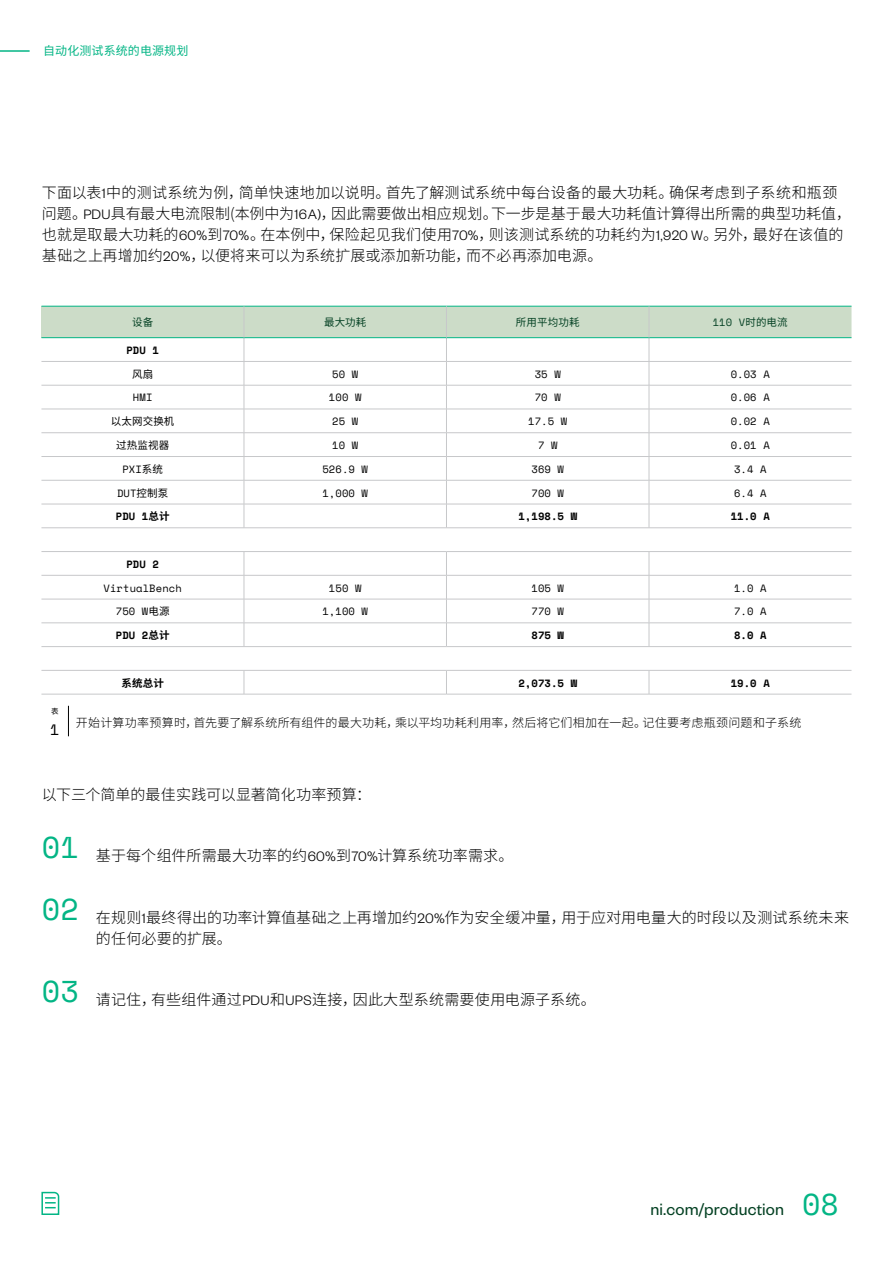
<style>
.page{position:relative;width:893px;height:1263px;background:#fff}
.page>*{position:absolute;margin:0;border:0;box-sizing:border-box;transform-origin:0 0}
.t1{font:18px "Founders Grotesk";letter-spacing:.01em;color:#044123}
.Body___Sans_10pt{font:300 15px/21px "Noto Sans CJ Ksc";letter-spacing:.01em;color:#000}
.IL___Space_Mono_10pt{font:15px "Space Mono";color:#000}
.IL___Sans_8pt{font:300 12px "Noto Sans CJ Ksc";letter-spacing:.02em;color:#000}
.t2{font:12px "Noto Sans Mono CJ Ksc";letter-spacing:.01em;color:#03b585}
.Table___Body_Center{font:10.5px "Space Mono";letter-spacing:.01em;color:#000}
.Table___Body_Center-2{font:700 10.5px "Space Mono";letter-spacing:.01em;color:#000}
.Table___Body_Center-3{font:10.5px "Noto Sans Mono CJ Ksc";letter-spacing:.01em;color:#000}
.Table___Headline_Cen{font:10.5px "Noto Sans Mono CJ Ksc";letter-spacing:.01em;color:#044123}
.Table___Headline_Cen-2{font:10.5px "Space Mono";color:#044123}
.Table___Body_Center-4{font:700 10.5px "Noto Sans Mono CJ Ksc";color:#000}
.IL___Space_Mono_5pt{font:7.5px "Noto Sans Mono CJ Ksc";color:#000}
.s1{font-family:"Founders Grotesk"}
.s2{font-family:"Noto Sans Mono CJ Ksc"}
.s3{font-family:"Space Mono";font-size:30px;color:#03b585}
</style>
<div class="page">
<svg style="left:41px;top:1191px;width:19px;height:24px"></svg>
<hr style="left:0;top:50px;width:30px;height:2px;background:#03b585">
<div style="left:41px;top:306px;width:203px;height:32px;background:#ccdcc8"></div>
<hr style="left:41px;top:306px;width:203px;height:1px;background:#03b585">
<svg style="left:244px;top:552px;width:1px;height:94px"></svg>
<svg style="left:244px;top:671px;width:1px;height:23px"></svg>
<svg style="left:446px;top:552px;width:1px;height:94px"></svg>
<svg style="left:446px;top:671px;width:1px;height:23px"></svg>
<svg style="left:649px;top:552px;width:1px;height:94px"></svg>
<svg style="left:649px;top:671px;width:1px;height:23px"></svg>
<hr style="left:41px;top:385px;width:203px;height:1px;background:#c7c8ca">
<hr style="left:41px;top:409px;width:203px;height:1px;background:#c7c8ca">
<hr style="left:41px;top:432px;width:203px;height:1px;background:#c7c8ca">
<hr style="left:41px;top:456px;width:203px;height:1px;background:#c7c8ca">
<hr style="left:41px;top:480px;width:203px;height:1px;background:#c7c8ca">
<hr style="left:41px;top:504px;width:203px;height:1px;background:#c7c8ca">
<hr style="left:41px;top:527px;width:203px;height:1px;background:#c7c8ca">
<hr style="left:41px;top:551px;width:203px;height:1px;background:#c7c8ca">
<hr style="left:41px;top:575px;width:203px;height:1px;background:#c7c8ca">
<hr style="left:41px;top:599px;width:203px;height:1px;background:#c7c8ca">
<hr style="left:41px;top:623px;width:203px;height:1px;background:#c7c8ca">
<hr style="left:41px;top:646px;width:203px;height:1px;background:#c7c8ca">
<hr style="left:41px;top:670px;width:203px;height:1px;background:#c7c8ca">
<hr style="left:41px;top:694px;width:203px;height:1px;background:#c7c8ca">
<hr style="left:244px;top:551px;width:202px;height:1px;background:#c7c8ca">
<hr style="left:244px;top:575px;width:202px;height:1px;background:#c7c8ca">
<hr style="left:244px;top:599px;width:202px;height:1px;background:#c7c8ca">
<hr style="left:244px;top:623px;width:202px;height:1px;background:#c7c8ca">
<hr style="left:244px;top:646px;width:202px;height:1px;background:#c7c8ca">
<hr style="left:244px;top:670px;width:202px;height:1px;background:#c7c8ca">
<hr style="left:244px;top:694px;width:202px;height:1px;background:#c7c8ca">
<hr style="left:446px;top:551px;width:203px;height:1px;background:#c7c8ca">
<hr style="left:446px;top:575px;width:203px;height:1px;background:#c7c8ca">
<hr style="left:446px;top:599px;width:203px;height:1px;background:#c7c8ca">
<hr style="left:446px;top:623px;width:203px;height:1px;background:#c7c8ca">
<hr style="left:446px;top:646px;width:203px;height:1px;background:#c7c8ca">
<hr style="left:446px;top:670px;width:203px;height:1px;background:#c7c8ca">
<hr style="left:446px;top:694px;width:203px;height:1px;background:#c7c8ca">
<hr style="left:649px;top:551px;width:202px;height:1px;background:#c7c8ca">
<hr style="left:649px;top:575px;width:202px;height:1px;background:#c7c8ca">
<hr style="left:649px;top:599px;width:202px;height:1px;background:#c7c8ca">
<hr style="left:649px;top:623px;width:202px;height:1px;background:#c7c8ca">
<hr style="left:649px;top:646px;width:202px;height:1px;background:#c7c8ca">
<hr style="left:649px;top:670px;width:202px;height:1px;background:#c7c8ca">
<hr style="left:649px;top:694px;width:202px;height:1px;background:#c7c8ca">
<svg style="left:244px;top:306px;width:607px;height:222px"></svg>
<hr style="left:41px;top:361px;width:203px;height:1px;background:#c7c8ca">
<hr style="left:244px;top:361px;width:202px;height:1px;background:#c7c8ca">
<hr style="left:446px;top:361px;width:203px;height:1px;background:#c7c8ca">
<hr style="left:649px;top:361px;width:202px;height:1px;background:#c7c8ca">
<hr style="left:41px;top:337px;width:203px;height:1px;background:#03b585">
<hr style="left:244px;top:337px;width:202px;height:1px;background:#03b585">
<hr style="left:446px;top:337px;width:203px;height:1px;background:#03b585">
<hr style="left:649px;top:337px;width:202px;height:1px;background:#03b585">
<hr style="left:244px;top:306px;width:1px;height:31px;background:#c7c8ca">
<hr style="left:446px;top:306px;width:1px;height:31px;background:#c7c8ca">
<hr style="left:649px;top:306px;width:1px;height:31px;background:#c7c8ca">
<hr style="left:68px;top:706px;width:1px;height:30px;background:#000">
<p class="t2" style="left:43px;top:43px;width:147px">自动化测试系统的电源规划</p>
<p class="Body___Sans_10pt" style="left:42px;top:182px;width:811px">下面以表<span class="s1">1</span>中的测试系统为例，简单快速地加以说明。首先了解测试系统中每台设备的最大功耗。确保考虑到子系统和瓶颈问题。<span class="s1">PDU</span>具有最大电流限制(本例中为<span class="s1">16 A)</span>，因此需要做出相应规划。下一步是基于最大功耗值计算得出所需的典型功耗值，也就是取最大功耗的<span class="s1">60%</span>到<span class="s1">70%</span>。在本例中，保险起见我们使用<span class="s1">70%</span>，则该测试系统的功耗约为<span class="s1">1,920 W</span>。另外，最好在该值的基础之上再增加约<span class="s1">20%</span>，以便将来可以为系统扩展或添加新功能，而不必再添加电源。</p>
<p class="IL___Space_Mono_5pt" style="left:51px;top:706px;width:9px">表</p>
<p class="IL___Space_Mono_10pt" style="left:50px;top:718px;width:11px">1</p>
<p class="Table___Headline_Cen" style="left:132px;top:316px;width:23px">设备</p>
<p class="Table___Headline_Cen" style="left:324px;top:316px;width:44px">最大功耗</p>
<p class="Table___Headline_Cen" style="left:516px;top:316px;width:65px">所用平均功耗</p>
<p class="Table___Headline_Cen-2" style="left:713px;top:314px;width:76px">110 V<span class="s2">时的电流</span></p>
<p class="Table___Body_Center-2" style="left:126px;top:342px;width:34px">PDU 1</p>
<p class="Table___Body_Center-3" style="left:132px;top:368px;width:23px">风扇</p>
<p class="Table___Body_Center" style="left:332px;top:366px;width:28px">50 W</p>
<p class="Table___Body_Center" style="left:535px;top:366px;width:28px">35 W</p>
<p class="Table___Body_Center" style="left:731px;top:366px;width:41px">0.03 A</p>
<p class="Table___Body_Center" style="left:133px;top:390px;width:21px">HMI</p>
<p class="Table___Body_Center" style="left:329px;top:390px;width:34px">100 W</p>
<p class="Table___Body_Center" style="left:535px;top:390px;width:28px">70 W</p>
<p class="Table___Body_Center" style="left:731px;top:390px;width:41px">0.06 A</p>
<p class="Table___Body_Center-3" style="left:111px;top:415px;width:65px">以太网交换机</p>
<p class="Table___Body_Center" style="left:332px;top:414px;width:28px">25 W</p>
<p class="Table___Body_Center" style="left:528px;top:414px;width:41px">17.5 W</p>
<p class="Table___Body_Center" style="left:731px;top:414px;width:41px">0.02 A</p>
<p class="Table___Body_Center-3" style="left:116px;top:439px;width:54px">过热监视器</p>
<p class="Table___Body_Center" style="left:332px;top:437px;width:28px">10 W</p>
<p class="Table___Body_Center" style="left:538px;top:437px;width:21px">7 W</p>
<p class="Table___Body_Center" style="left:731px;top:437px;width:41px">0.01 A</p>
<p class="Table___Body_Center" style="left:122px;top:461px;width:42px">PXI<span class="s2">系统</span></p>
<p class="Table___Body_Center" style="left:322px;top:461px;width:47px">526.9 W</p>
<p class="Table___Body_Center" style="left:531px;top:461px;width:34px">369 W</p>
<p class="Table___Body_Center" style="left:734px;top:461px;width:34px">3.4 A</p>
<p class="Table___Body_Center" style="left:117px;top:485px;width:53px">DUT<span class="s2">控制泵</span></p>
<p class="Table___Body_Center" style="left:322px;top:485px;width:47px">1,000 W</p>
<p class="Table___Body_Center" style="left:531px;top:485px;width:34px">700 W</p>
<p class="Table___Body_Center" style="left:734px;top:485px;width:34px">6.4 A</p>
<p class="Table___Body_Center-2" style="left:116px;top:508px;width:55px">PDU 1<span class="s2">总计</span></p>
<p class="Table___Body_Center-2" style="left:518px;top:508px;width:60px">1,198.5 W</p>
<p class="Table___Body_Center-2" style="left:731px;top:508px;width:41px">11.0 A</p>
<p class="Table___Body_Center-2" style="left:126px;top:556px;width:34px">PDU 2</p>
<p class="Table___Body_Center" style="left:104px;top:580px;width:80px">VirtualBench</p>
<p class="Table___Body_Center" style="left:329px;top:580px;width:34px">150 W</p>
<p class="Table___Body_Center" style="left:531px;top:580px;width:34px">105 W</p>
<p class="Table___Body_Center" style="left:734px;top:580px;width:34px">1.0 A</p>
<p class="Table___Body_Center" style="left:116px;top:604px;width:55px">750 W<span class="s2">电源</span></p>
<p class="Table___Body_Center" style="left:322px;top:604px;width:47px">1,100 W</p>
<p class="Table___Body_Center" style="left:531px;top:604px;width:34px">770 W</p>
<p class="Table___Body_Center" style="left:734px;top:604px;width:34px">7.0 A</p>
<p class="Table___Body_Center-2" style="left:116px;top:627px;width:55px">PDU 2<span class="s2">总计</span></p>
<p class="Table___Body_Center-2" style="left:531px;top:627px;width:34px">875 W</p>
<p class="Table___Body_Center-2" style="left:734px;top:627px;width:34px">8.0 A</p>
<p class="Table___Body_Center-4" style="left:122px;top:677px;width:44px">系统总计</p>
<p class="Table___Body_Center-2" style="left:518px;top:675px;width:60px">2,073.5 W</p>
<p class="Table___Body_Center-2" style="left:731px;top:675px;width:41px">19.0 A</p>
<p class="IL___Sans_8pt" style="left:76px;top:716px;width:727px">开始计算功率预算时，首先要了解系统所有组件的最大功耗，乘以平均功耗利用率，然后将它们相加在一起。记住要考虑瓶颈问题和子系统</p>
<p class="Body___Sans_10pt" style="left:42px;top:784px;width:331px">以下三个简单的最佳实践可以显著简化功率预算：</p>
<p class="Body___Sans_10pt" style="left:42px;top:845px;width:473px"><sup>01</sup> 基于每个组件所需最大功率的约<span class="s1">60%</span>到<span class="s1">70%</span>计算系统功率需求。</p>
<p class="Body___Sans_10pt" style="left:96px;top:907px;width:755px;text-indent:-54px"><sup>02</sup> 在规则<span class="s1">1</span>最终得出的功率计算值基础之上再增加约<span class="s1">20%</span>作为安全缓冲量，用于应对用电量大的时段以及测试系统未来的任何必要的扩展。</p>
<p class="Body___Sans_10pt" style="left:42px;top:989px;width:555px"><sup>03</sup> 请记住，有些组件通过<span class="s1">PDU</span>和<span class="s1">UPS</span>连接，因此大型系统需要使用电源子系统。</p>
<p class="t1" style="left:650px;top:1198px;width:190px">ni.com/production <span class="s3">08</span></p>
</div>
